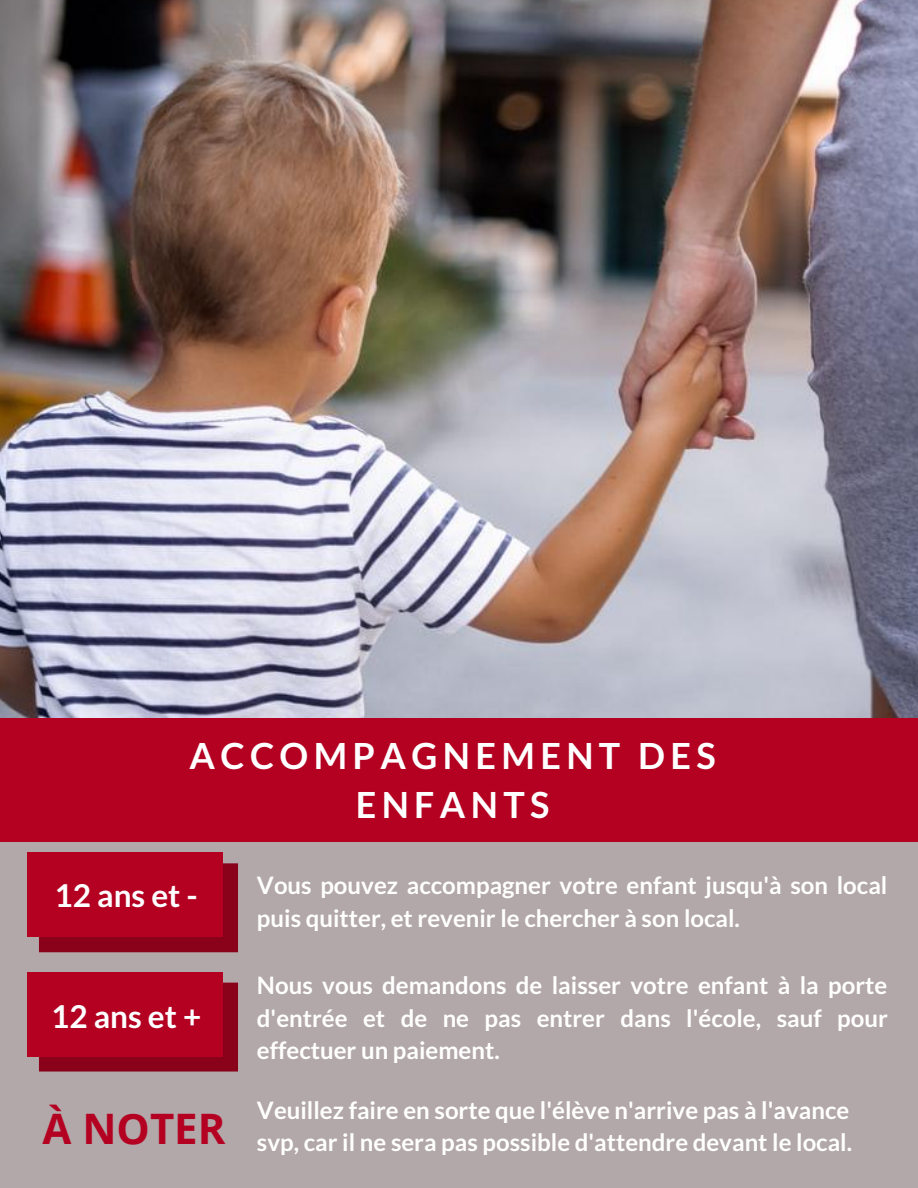
<style>
.page{position:relative;width:918px;height:1188px;background:#b2a7a9}
.page>*{position:absolute;margin:0;border:0;box-sizing:border-box;transform-origin:0 0}
.t1{font:700 36px/49.5px "Lato";letter-spacing:.15em;color:#fff;text-align:center}
.t2{font:700 31.5px "Lato";color:#fff}
.t3{font:700 24px/32.7px "Lato";color:#fff}
</style>
<div class="page">
<img style="left:0;top:0;width:918px;height:718px">
<div style="left:0;top:718px;width:918px;height:123px;background:#b40121"></div>
<div style="left:39px;top:863px;width:199px;height:89px;background:#89021a"></div>
<div style="left:28px;top:852px;width:195px;height:85px;background:#b40121"></div>
<div style="left:39px;top:983px;width:199px;height:89px;background:#89021a"></div>
<div style="left:28px;top:972px;width:195px;height:85px;background:#b40121"></div>
<h1 class="t1" style="left:190px;top:730px;width:528px">ACCOMPAGNEMENT DES<br>ENFANTS</h1>
<h2 class="t2" style="left:55px;top:876px;width:145px">12 ans et -</h2>
<p class="t3" style="left:257px;top:868px;width:632px">Vous pouvez accompagner votre enfant jusqu'à son local puis quitter, et revenir le chercher à son local.</p>
<p class="t3" style="left:257px;top:968px;width:632px;text-align:justify">Nous vous demandons de laisser votre enfant à la porte d'entrée et de ne pas entrer dans l'école, sauf pour effectuer un paiement.</p>
<p class="t3" style="left:43px;top:1093px;width:811px;text-align:right">Veuillez faire en sorte que l'élève n'arrive pas à l'avance<br><sup>À</sup> <sup>NOTER</sup> svp, car il ne sera pas possible d'attendre devant le local.</p>
<h2 class="t2" style="left:51px;top:997px;width:152px">12 ans et +</h2>
</div>
